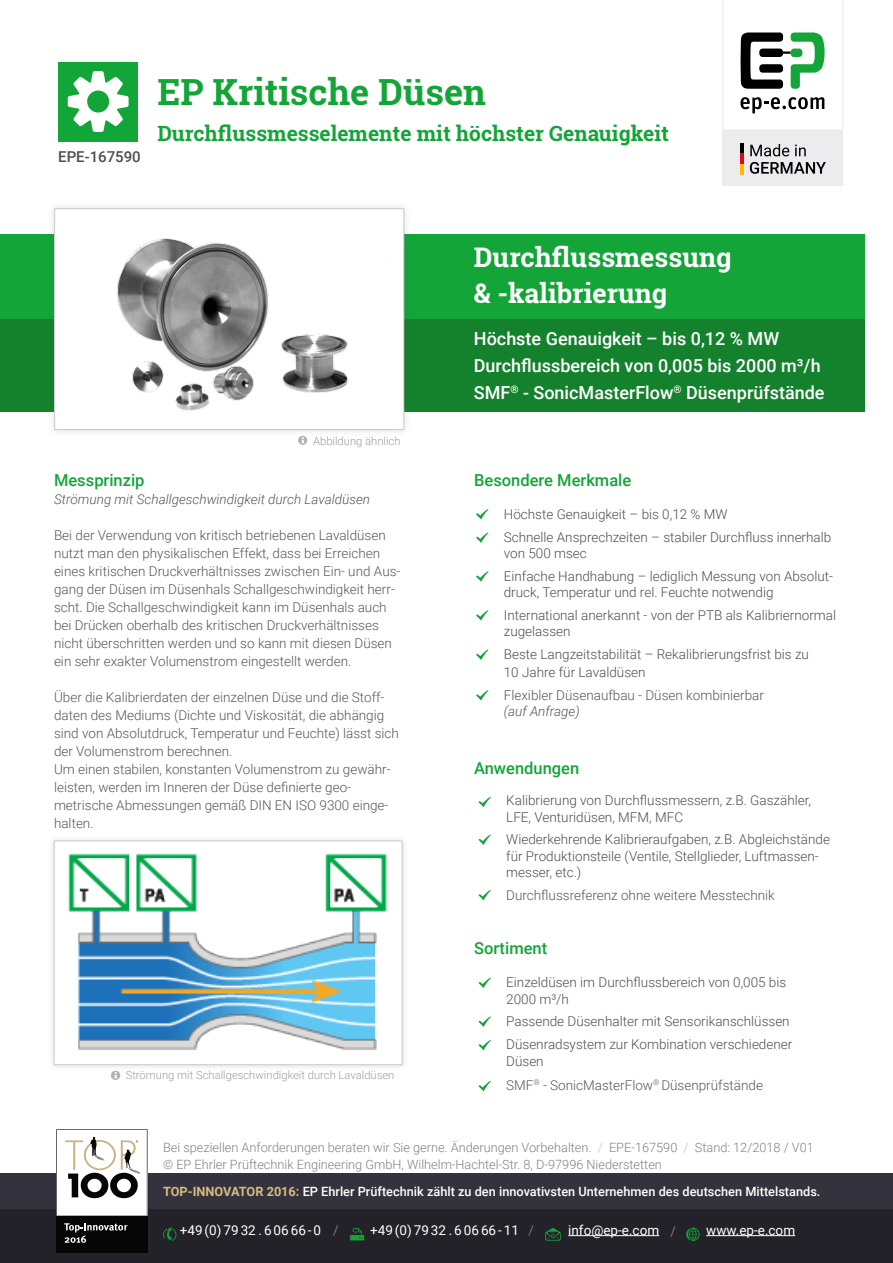
<style>
.page{position:relative;width:893px;height:1263px;background:#fff}
.page>*{position:absolute;margin:0;border:0;box-sizing:border-box;transform-origin:0 0}
.t1{font:700 36px "Roboto Slab";color:#13a538}
.t2{font:700 27px/36px "Roboto Slab";color:#fff}
.t3{font:700 21px "Roboto Slab";color:#13a538}
.t4{font:500 18px/27px "Roboto";color:#fff}
.t5{font:500 16.5px "Roboto";color:#13a538}
.t6{font:500 15px "Roboto";color:#4d4d58}
.t7{font:300 13.5px/18px "Roboto";color:#575756}
.t8{font:300 13.5px/16.5px "Roboto";color:#4d4d58}
.t9{font:13.5px "Roboto";color:#fff}
.t10{font:italic 300 13.5px "Roboto";color:#575756}
.t11{font:300 12.75px/16.5px "Roboto";color:#837e87}
.t12{font:500 12.75px "Roboto";color:#fff}
.t13{font:300 11.25px "Roboto";color:#9d9d9c}
.s1{color:#4d4d58}
.s2{color:#c2bec3}
.s3{font-weight:700;color:#d8bd80}
.s4{font-weight:300;color:#9d989f}
</style>
<div class="page">
<div style="left:48px;top:835px;width:360px;height:236px;background:#4d4d58;opacity:.2"></div>
<div style="left:54px;top:841px;width:348px;height:224px;background:#fff"></div>
<img style="left:68px;top:853px;width:319px;height:197px">
<div style="left:54px;top:841px;width:348px;height:224px;border:1px solid #cbc8cd"></div>
<div style="left:0;top:318px;width:865px;height:94px;background:#14822c"></div>
<div style="left:0;top:234px;width:865px;height:84px;background:#13a538"></div>
<div style="left:0;top:1174px;width:893px;height:38px;background:#34333d"></div>
<div style="left:0;top:1210px;width:893px;height:53px;background:#232228"></div>
<svg style="left:56px;top:1129px;width:91px;height:87px"></svg>
<div style="left:56px;top:1216px;width:91px;height:36px;background:#070606"></div>
<svg style="left:64px;top:1223px;width:64px;height:20px"></svg>
<svg style="left:163px;top:1227px;width:13px;height:14px"></svg>
<svg style="left:350px;top:1228px;width:14px;height:12px"></svg>
<svg style="left:545px;top:1228px;width:16px;height:12px"></svg>
<hr style="left:568px;top:1235px;width:91px;height:1px;background:#fff">
<svg style="left:686px;top:1227px;width:14px;height:14px"></svg>
<hr style="left:706px;top:1235px;width:89px;height:1px;background:#fff">
<div style="left:47px;top:201px;width:364px;height:236px;background:#4d4d58;opacity:.2"></div>
<img style="left:56px;top:211px;width:346px;height:217px">
<div style="left:54px;top:209px;width:350px;height:221px;border:1px solid #cbc8cd"></div>
<svg style="left:722px;top:0;width:121px;height:131px"></svg>
<div style="left:722px;top:131px;width:121px;height:55px;background:#ecebed"></div>
<svg style="left:741px;top:143px;width:3px;height:32px"></svg>
<svg style="left:750px;top:144px;width:56px;height:12px"></svg>
<svg style="left:750px;top:162px;width:76px;height:12px"></svg>
<div style="left:58px;top:62px;width:80px;height:79px;background:#12a537"></div>
<svg style="left:68px;top:71px;width:61px;height:61px"></svg>
<svg style="left:298px;top:436px;width:9px;height:9px"></svg>
<svg style="left:476px;top:509px;width:12px;height:10px"></svg>
<svg style="left:476px;top:532px;width:12px;height:11px"></svg>
<svg style="left:476px;top:571px;width:12px;height:11px"></svg>
<svg style="left:476px;top:610px;width:12px;height:11px"></svg>
<svg style="left:476px;top:649px;width:12px;height:11px"></svg>
<svg style="left:476px;top:690px;width:12px;height:11px"></svg>
<svg style="left:478px;top:977px;width:13px;height:11px"></svg>
<svg style="left:478px;top:1016px;width:13px;height:11px"></svg>
<svg style="left:478px;top:1040px;width:13px;height:10px"></svg>
<svg style="left:478px;top:1081px;width:13px;height:10px"></svg>
<svg style="left:478px;top:797px;width:13px;height:10px"></svg>
<svg style="left:478px;top:834px;width:13px;height:11px"></svg>
<svg style="left:478px;top:890px;width:13px;height:10px"></svg>
<svg style="left:111px;top:1071px;width:9px;height:9px"></svg>
<p class="t6" style="left:58px;top:146px;width:84px">EPE-167590</p>
<h1 class="t1" style="left:157px;top:67px;width:330px">EP Kritische Düsen</h1>
<h3 class="t3" style="left:157px;top:119px;width:513px">Durchflussmesselemente mit höchster Genauigkeit</h3>
<p class="t13" style="left:313px;top:433px;width:89px">Abbildung ähnlich</p>
<h2 class="t2" style="left:474px;top:239px;width:259px">Durchflussmessung &amp; -kalibrierung</h2>
<h3 class="t4" style="left:474px;top:324px;width:352px">Höchste Genauigkeit – bis 0,12 % MW<br>Durchflussbereich von 0,005 bis 2000 m³/h<br>SMF<sup>®</sup> - SonicMasterFlow<sup>®</sup> Düsenprüfstände</h3>
<p class="t5" style="left:54px;top:469px;width:92px">Messprinzip</p>
<p class="t10" style="left:54px;top:490px;width:318px">Strömung mit Schallgeschwindigkeit durch Lavaldüsen</p>
<p class="t7" style="left:54px;top:526px;width:348px">Bei der Verwendung von kritisch betriebenen Lavaldüsen nutzt man den physikalischen Effekt, dass bei Erreichen eines kritischen Druckverhältnisses zwischen Ein- und Aus&shy;gang der Düsen im Düsenhals Schallgeschwindigkeit herr&shy;scht. Die Schallgeschwindigkeit kann im Düsenhals auch bei Drücken oberhalb des kritischen Druckverhältnisses nicht überschritten werden und so kann mit diesen Düsen ein sehr exakter Volumenstrom eingestellt werden.</p>
<p class="t7" style="left:54px;top:688px;width:346px">Über die Kalibrierdaten der einzelnen Düse und die Stoff&shy;daten des Mediums (Dichte und Viskosität, die abhängig sind von Absolutdruck, Temperatur und Feuchte) lässt sich der Volumenstrom berechnen.<br>Um einen stabilen, konstanten Volumenstrom zu gewähr&shy;leisten, werden im Inneren der Düse definierte geo&shy;metrische Abmessungen gemäß DIN EN ISO 9300 einge&shy;halten.</p>
<p class="t13" style="left:126px;top:1067px;width:270px">Strömung mit Schallgeschwindigkeit durch Lavaldüsen</p>
<p class="t5" style="left:474px;top:469px;width:159px">Besondere Merkmale</p>
<p class="t8" style="left:504px;top:502px;width:329px;line-height:23px">Höchste Genauigkeit – bis 0,12 % MW<br>Schnelle Ansprechzeiten – stabiler Durchfluss innerhalb</p>
<p class="t8" style="left:504px;top:542px;width:331px;line-height:22.4px">von 500 msec<br>Einfache Handhabung – lediglich Messung von Absolut-</p>
<p class="t8" style="left:504px;top:581px;width:334px;line-height:22.6px">druck, Temperatur und rel. Feuchte notwendig<br>International anerkannt - von der PTB als Kalibriernormal</p>
<p class="t8" style="left:504px;top:620px;width:307px;line-height:22.6px">zugelassen<br>Beste Langzeitstabilität – Rekalibrierungsfrist bis zu</p>
<p class="t8" style="left:504px;top:664px;width:143px">10 Jahre für Lavaldüsen</p>
<p class="t7" style="left:504px;top:685px;width:262px">Flexibler Düsenaufbau - Düsen kombinierbar</p>
<p class="t10" style="left:504px;top:701px;width:77px">(auf Anfrage)</p>
<p class="t5" style="left:474px;top:757px;width:107px">Anwendungen</p>
<p class="t8" style="left:506px;top:792px;width:306px">Kalibrierung von Durchflussmessern, z.B. Gaszähler,<br>LFE, Venturidüsen, MFM, MFC</p>
<p class="t8" style="left:506px;top:830px;width:325px">Wiederkehrende Kalibrieraufgaben, z.B. Abgleichstände für Produktionsteile (Ventile, Stellglieder, Luftmassen&shy;messer, etc.)</p>
<p class="t7" style="left:506px;top:886px;width:270px">Durchflussreferenz ohne weitere Messtechnik</p>
<p class="t5" style="left:474px;top:937px;width:75px">Sortiment</p>
<p class="t8" style="left:506px;top:973px;width:282px">Einzeldüsen im Durchflussbereich von 0,005 bis<br>2000 m³/h</p>
<p class="t8" style="left:506px;top:1010px;width:288px;line-height:23px">Passende Düsenhalter mit Sensorikanschlüssen<br>Düsenradsystem zur Kombination verschiedener</p>
<p class="t7" style="left:506px;top:1048px;width:258px;line-height:24px"><span class="s1">Düsen<br></span>SMF<sup>®</sup> - SonicMasterFlow<sup>®</sup> Düsenprüfstände</p>
<p class="t11" style="left:163px;top:1139px;width:652px">Bei speziellen Anforderungen beraten wir Sie gerne. Änderungen Vorbehalten. <span class="s2">/</span> EPE-167590 <span class="s2">/</span> Stand: 12/2018 / V01 © EP Ehrler Prüftechnik Engineering GmbH, Wilhelm-Hachtel-Str. 8, D-97996 Niederstetten</p>
<p class="t12" style="left:163px;top:1182px;width:659px"><span class="s3">TOP-INNOVATOR 2016:</span> EP Ehrler Prüftechnik zählt zu den innovativsten Unternehmen des deutschen Mittelstands.</p>
<p class="t9" style="left:180px;top:1220px;width:160px">+49 (0) 79 32 . 6 06 66 - 0 <span class="s4">/</span></p>
<p class="t9" style="left:370px;top:1220px;width:165px">+49 (0) 79 32 . 6 06 66 - 11 <span class="s4">/</span></p>
<p class="t9" style="left:568px;top:1220px;width:109px">info@ep-e.com <span class="s4">/</span></p>
<p class="t9" style="left:706px;top:1220px;width:90px">www.ep-e.com</p>
</div>
